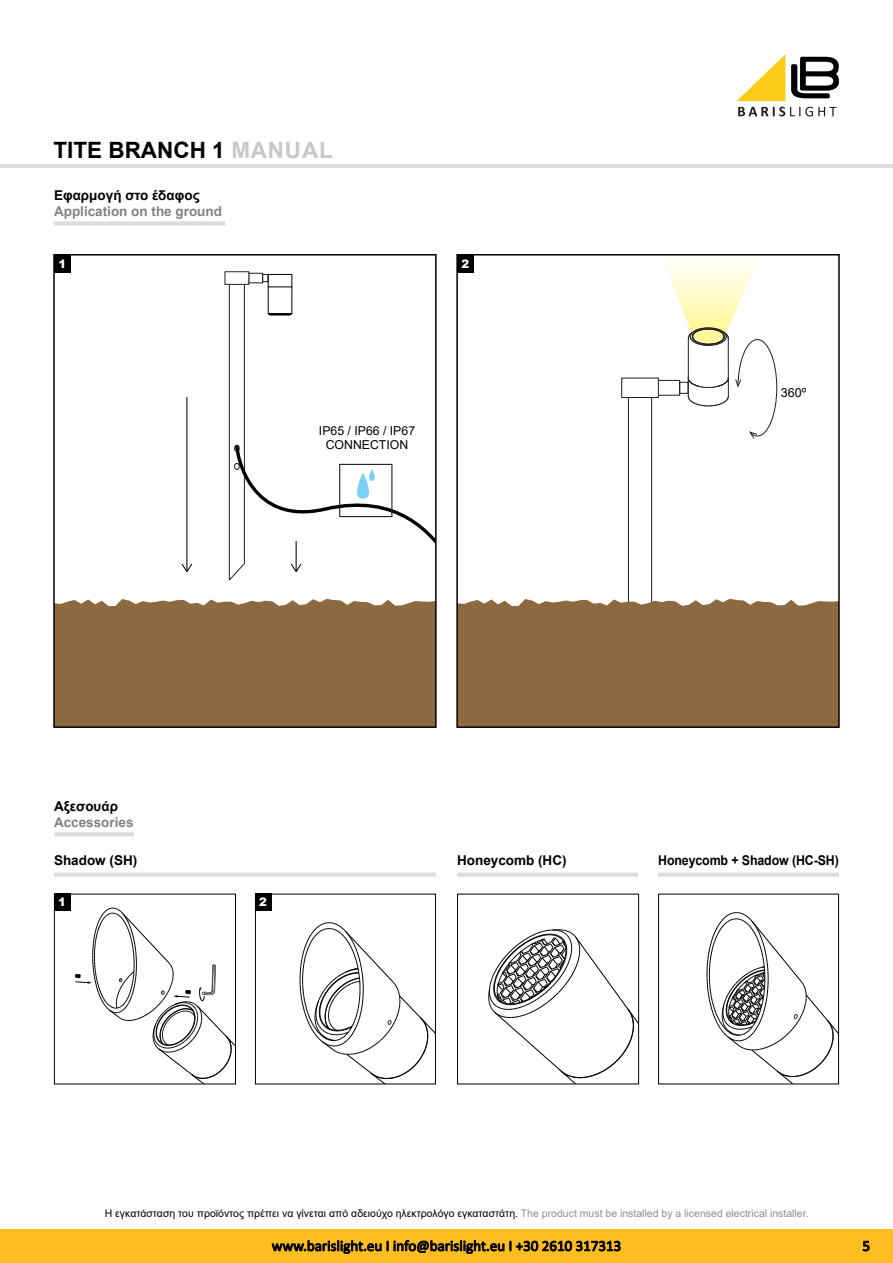
<style>
.page{position:relative;width:893px;height:1263px;background:#fff}
.page>*{position:absolute;margin:0;border:0;box-sizing:border-box;transform-origin:0 0}
.t1{font:700 22.5px "Arial";color:#000}
.t2{font:15px "Calibri";color:#000}
.t3{font:700 13.5px "Arial";color:#000}
.t4{font:700 13.5px "Arial";color:#808285}
.t5{font:700 13.5px "Arial";color:#000;scale:.92 1}
.t6{font:12.45px "Arial";color:#000}
.t7{font:12.3px/14.7px "Arial";color:#000;text-align:center}
.t8{font:900 11.55px "Arial";color:#fff}
.t9{font:10.5px "Arial";color:#000}
.s1{color:#c7c8ca}
.s2{color:#8d8f91}
</style>
<div class="page">
<svg style="left:738px;top:107px;width:98px;height:9px"></svg>
<svg style="left:791px;top:57px;width:48px;height:41px"></svg>
<svg style="left:737px;top:54px;width:48px;height:47px"></svg>
<div style="left:0;top:1229px;width:893px;height:34px;background:#febe1f"></div>
<svg style="left:272px;top:1240px;width:109px;height:13px"></svg>
<svg style="left:394px;top:1240px;width:110px;height:13px"></svg>
<svg style="left:510px;top:1241px;width:110px;height:10px"></svg>
<hr style="left:0;top:164px;width:893px;height:4px;background:#dcddde">
<svg style="left:863px;top:1241px;width:6px;height:10px"></svg>
<div style="left:56px;top:599px;width:378px;height:126px;background:#8c693f"></div>
<hr style="left:186px;top:397px;width:1px;height:174px;background:#000">
<svg style="left:182px;top:564px;width:10px;height:8px"></svg>
<div style="left:248px;top:273px;width:15px;height:10px;border:1px solid #231f20"></div>
<div style="left:262px;top:274px;width:7px;height:8px;border:1px solid #231f20"></div>
<div style="left:224px;top:271px;width:25px;height:14px;border:1px solid #231f20"></div>
<div style="left:268px;top:274px;width:24px;height:40px;border:1px solid #000"></div>
<svg style="left:228px;top:282px;width:206px;height:299px"></svg>
<div style="left:53px;top:254px;width:384px;height:474px;border:2px solid #000"></div>
<svg style="left:628px;top:398px;width:25px;height:201px"></svg>
<div style="left:621px;top:378px;width:38px;height:20px;border:1px solid #231f20"></div>
<svg style="left:661px;top:265px;width:117px;height:174px"></svg>
<div style="left:459px;top:599px;width:378px;height:126px;background:#8c693f"></div>
<div style="left:456px;top:254px;width:384px;height:474px;border:2px solid #000"></div>
<div style="left:54px;top:221px;width:171px;height:5px;background:#dcddde"></div>
<div style="left:54px;top:255px;width:16px;height:17px;background:#000"></div>
<div style="left:457px;top:255px;width:17px;height:17px;background:#000"></div>
<hr style="left:54px;top:832px;width:80px;height:4px;background:#dcddde">
<div style="left:54px;top:872px;width:382px;height:5px;background:#dcddde"></div>
<div style="left:457px;top:872px;width:181px;height:5px;background:#dcddde"></div>
<div style="left:658px;top:872px;width:181px;height:5px;background:#dcddde"></div>
<svg style="left:300px;top:922px;width:134px;height:160px"></svg>
<div style="left:255px;top:894px;width:181px;height:190px;border:1px solid #000"></div>
<svg style="left:707px;top:912px;width:130px;height:170px"></svg>
<div style="left:658px;top:894px;width:181px;height:190px;border:1px solid #000"></div>
<svg style="left:75px;top:908px;width:159px;height:174px"></svg>
<div style="left:54px;top:894px;width:182px;height:190px;border:1px solid #000"></div>
<svg style="left:488px;top:929px;width:149px;height:153px"></svg>
<div style="left:457px;top:894px;width:182px;height:190px;border:1px solid #000"></div>
<div style="left:255px;top:894px;width:16px;height:17px;background:#000"></div>
<div style="left:54px;top:894px;width:16px;height:17px;background:#000"></div>
<h1 class="t1" style="left:53px;top:134px;width:278px">TITE BRANCH 1 <span class="s1">MANUAL</span></h1>
<p class="t3" style="left:54px;top:186px;width:147px">Εφαρμογή στο έδαφος</p>
<p class="t4" style="left:54px;top:202px;width:170px">Application on the ground</p>
<p class="t8" style="left:58px;top:255px;width:9px">1</p>
<p class="t8" style="left:461px;top:255px;width:9px">2</p>
<p class="t7" style="left:319px;top:423px;width:98px">IP65 / IP66 / IP67<br>CONNECTION</p>
<p class="t6" style="left:781px;top:384px;width:27px">360º</p>
<p class="t3" style="left:54px;top:797px;width:66px">Αξεσουάρ</p>
<p class="t4" style="left:54px;top:813px;width:81px">Accessories</p>
<p class="t3" style="left:54px;top:851px;width:85px">Shadow (SH)</p>
<p class="t3" style="left:457px;top:851px;width:111px">Honeycomb (HC)</p>
<p class="t5" style="left:658px;top:851px;width:198px">Honeycomb + Shadow (HC-SH)</p>
<p class="t8" style="left:58px;top:894px;width:9px">1</p>
<p class="t8" style="left:259px;top:894px;width:9px">2</p>
<p class="t9" style="left:105px;top:1206px;width:705px">H εγκατάσταση του προϊόντος πρέπει να γίνεται από αδειούχο ηλεκτρολόγο εγκαταστάτη. <span class="s2">The product must be installed by a licensed electrical installer.</span></p>
<h2 class="t2" style="left:272px;top:1235px;width:351px">www.barislight.eu I info@barislight.eu Ι +30 2610 317313</h2>
<h2 class="t2" style="left:862px;top:1235px;width:9px">5</h2>
</div>
